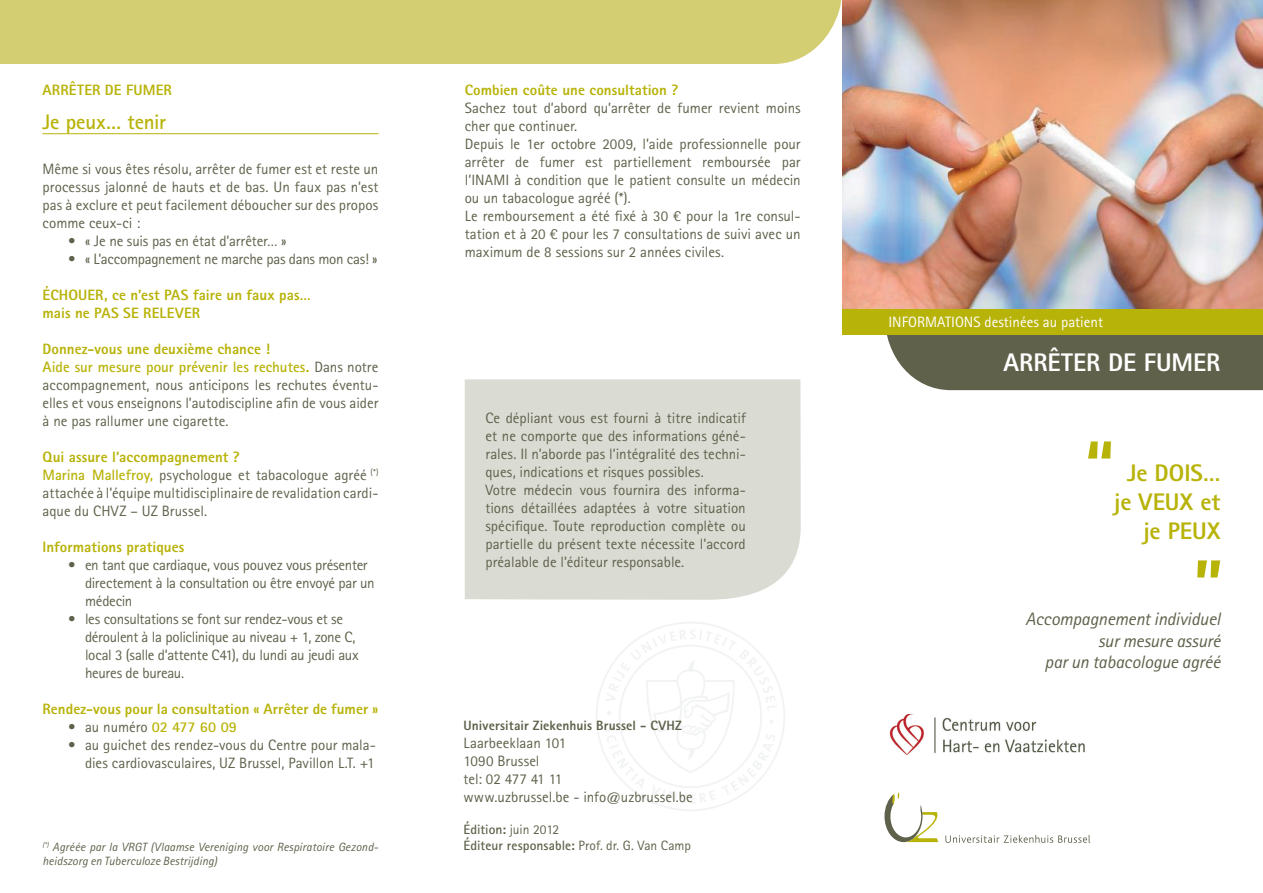
<style>
.page{position:relative;width:1263px;height:893px;background:#fff}
.page>*{position:absolute;margin:0;border:0;box-sizing:border-box;transform-origin:0 0}
.t1{font:800 72px "Rotis Sans Serif Std";color:#b8b309}
.t2{font:800 25.5px "Rotis Sans Serif Std";letter-spacing:-.005em;color:#fff}
.t3{font:800 24px/28.8px "Rotis Sans Serif Std";letter-spacing:-.005em;color:#b8b309;text-align:right}
.t4{font:700 21px "Rotis Sans Serif Std";letter-spacing:-.01em;color:#b8b309}
.t5{font:italic 18px/21.6px "Rotis Sans Serif Std";letter-spacing:-.01em;color:#60614b;text-align:right}
.t6{font:15px/18px "Rotis Sans Serif Std";letter-spacing:-.005em;color:#60614b}
.t7{font:800 15px/18px "Rotis Sans Serif Std";letter-spacing:.005em;color:#b8b309}
.t8{font:15px/18px "Rotis Sans Serif Std";letter-spacing:-.025em;color:#60614b}
.t9{font:15px "Rotis Sans Serif Std";color:#fff}
.t10{font:700 13.5px/16.2px "Rotis Sans Serif Std";letter-spacing:.005em;color:#60614b}
.t11{font:800 13.5px "Rotis Sans Serif Std";letter-spacing:.01em;color:#60614b}
.t12{font:italic 12px/14.4px "Rotis Sans Serif Std";letter-spacing:.01em;color:#60614b}
.s1{font-weight:800;color:#b8b309}
.s2{font-weight:700;color:#b8b309}
.s3{font-weight:400}
</style>
<div class="page">
<div style="left:465px;top:379px;width:336px;height:221px;background:#dadbd3"></div>
<img style="left:842px;top:0;width:421px;height:309px">
<svg style="left:596px;top:622px;width:189px;height:189px"></svg>
<svg style="left:945px;top:835px;width:145px;height:8px"></svg>
<svg style="left:884px;top:792px;width:54px;height:50px"></svg>
<div style="left:0;top:0;width:842px;height:64px;background:#d4ce73"></div>
<svg style="left:884px;top:334px;width:379px;height:56px;background:#696a52"></svg>
<div style="left:842px;top:309px;width:421px;height:25px;background:#b8b309"></div>
<hr style="left:43px;top:133px;width:335px;height:1px;background:#b8b309">
<img style="left:889px;top:714px;width:196px;height:41px">
<p class="t7" style="left:43px;top:81px;width:131px">ARRÊTER DE FUMER</p>
<h3 class="t4" style="left:43px;top:109px;width:125px">Je peux… tenir</h3>
<p class="t6" style="left:43px;top:159px;width:337px;text-align:justify">M ême si vous êtes résolu, arrêter de fumer est et reste un processus jalonné de hauts et de bas. Un faux pas n’est pas à exclure et peut facilement déboucher sur des propos comme ceux-ci :</p>
<p class="t6" style="left:68px;top:231px;width:220px">• « Je ne suis pas en état d’arrêter… »</p>
<p class="t6" style="left:68px;top:249px;width:311px">• « L’accompagnement ne marche pas dans mon cas! »</p>
<p class="t7" style="left:43px;top:285px;width:270px">ÉCHOUER, ce n’est PAS faire un faux pas… mais ne PAS SE RELEVER</p>
<p class="t6" style="left:43px;top:339px;width:337px"><span class="s1">Donnez-vous une deuxième chance !<br></span><span class="s2">Aide sur mesure pour prévenir les rechutes.</span> Dans notre accompagnement, nous anticipons les rechutes éventu&shy;elles et vous enseignons l’autodiscipline afin de vous aider à ne pas rallumer une cigarette.</p>
<p class="t6" style="left:43px;top:447px;width:337px"><span class="s1">Qui assure l’accompagnement ?<br></span><span class="s2">Marina Mallefroy,</span> psychologue et tabacologue agréé <sup>(*) </sup>attachée à l’équipe multidisciplinaire de revalidation cardi&shy;aque du CHVZ – UZ Brussel.</p>
<p class="t7" style="left:43px;top:537px;width:143px">Informations pratiques</p>
<p class="t6" style="left:85px;top:555px;width:291px;text-indent:-17px">• en tant que cardiaque, vous pouvez vous présenter directement à la consultation ou être envoyé par un médecin</p>
<p class="t8" style="left:85px;top:609px;width:275px;text-indent:-17px">• les consultations se font sur rendez-vous et se déroulent à la policlinique au niveau + 1, zone C, local 3 (salle d’attente C41), du lundi au jeudi aux heures de bureau.</p>
<p class="t7" style="left:43px;top:699px;width:337px">Rendez-vous pour la consultation « Arrêter de fumer »</p>
<p class="t6" style="left:68px;top:717px;width:170px">• au numéro <span class="s2">02 477 60 09</span></p>
<p class="t6" style="left:68px;top:735px;width:309px;text-align:right">• au guichet des rendez-vous du Centre pour mala&shy;dies cardiovasculaires, UZ Brussel, Pavillon L.T. +1</p>
<p class="t12" style="left:43px;top:840px;width:337px"><sup>(*)</sup> Agréée par la VRGT (Vlaamse Vereniging voor Respiratoire Gezond&shy;heidszorg en Tuberculoze Bestrijding)</p>
<p class="t7" style="left:465px;top:81px;width:215px">Combien coûte une consultation ?</p>
<p class="t6" style="left:465px;top:99px;width:337px">Sachez tout d’abord qu’arrêter de fumer revient moins cher que continuer.<br>Depuis le 1er octobre 2009, l’aide professionnelle pour arrêter de fumer est partiellement remboursée par l’INAM</p>
<p class="t6" style="left:465px;top:171px;width:337px;text-indent:41px">I à condition que le patient consulte un médecin ou un tabacologue agréé (*).<br>Le remboursement a été fixé à 30 € pour la 1re consul&shy;tation et à 20 € pour les 7 consultations de suivi avec un maximum de 8 sessions sur 2 années civiles.</p>
<p class="t6" style="left:485px;top:409px;width:262px">Ce dépliant vous est fourni à titre indicatif et ne comporte que des informations géné&shy;rales. Il n’aborde pas l’intégralité des techni&shy;ques, indications et risques possibles.<br>Votre médecin vous fournira des informa&shy;tions détaillées adaptées à votre situation spécifique. Toute reproduction complète ou partielle du présent texte nécessite l’accord préalable de l’éditeur responsable.</p>
<p class="t11" style="left:463px;top:717px;width:220px">Universitair Ziekenhuis Brussel - CVHZ</p>
<p class="t6" style="left:463px;top:734px;width:231px">Laarbeeklaan 101<br>1090 Brussel<br>tel: 02 477 41 11<br>www.uzbrussel.be - info@uzbrussel.be</p>
<p class="t10" style="left:463px;top:821px;width:229px">Édition: <span class="s3">juin 2012<br></span>Éditeur responsable: <span class="s3">Prof. dr. G. Van Camp</span></p>
<p class="t9" style="left:888px;top:313px;width:216px">Informations destinées au patient</p>
<h2 class="t2" style="left:1003px;top:346px;width:218px">ARRÊTER DE FUMER</h2>
<h1 class="t1" style="left:1084px;top:421px;width:32px">“</h1>
<h3 class="t3" style="left:1114px;top:458px;width:108px">Je DOIS… je VEUX et je PEUX</h3>
<h1 class="t1" style="left:1224px;top:598px;width:32px;rotate:-180deg">“</h1>
<p class="t5" style="left:1025px;top:608px;width:196px">Accompagnement individuel sur mesure assuré<br>par un tabacologue agréé</p>
</div>
